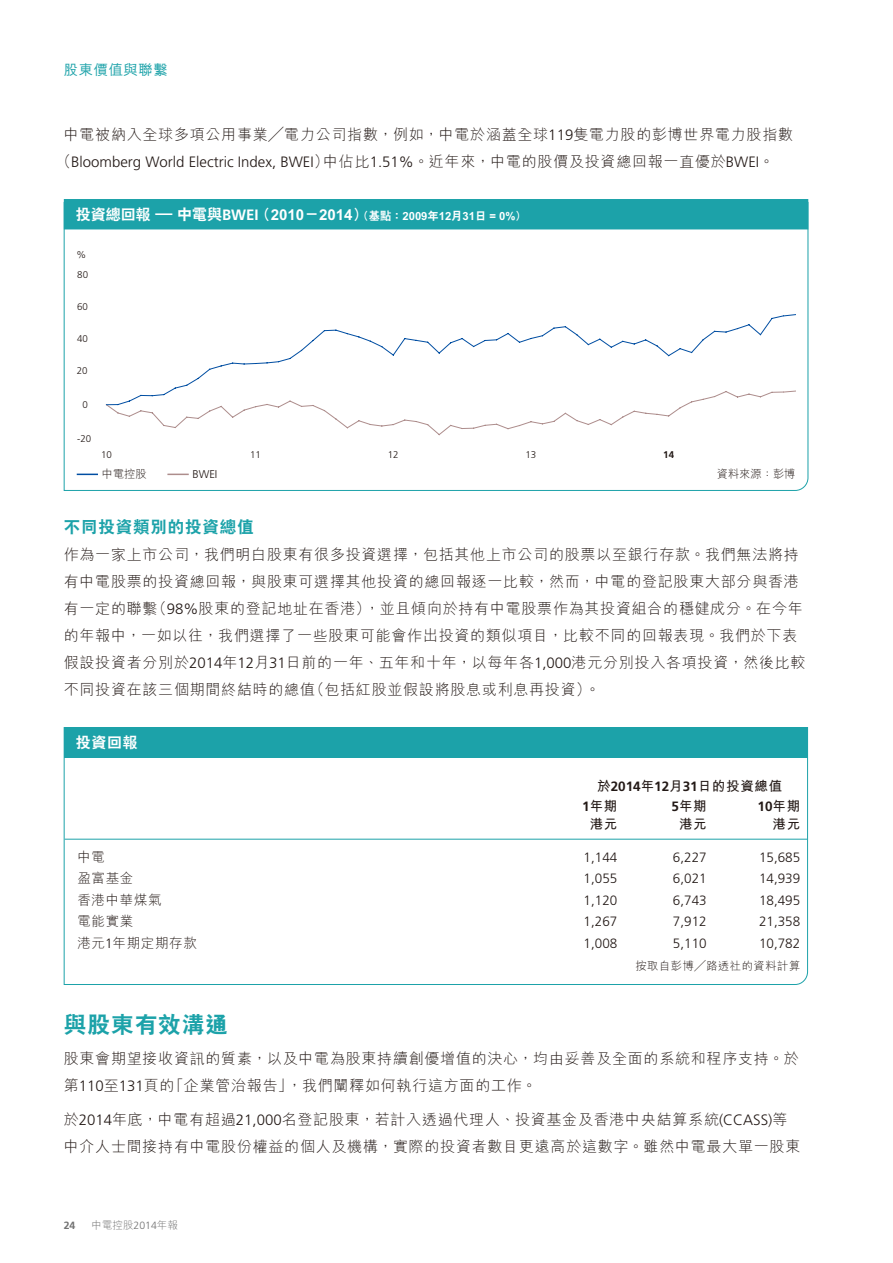
<style>
.page{position:relative;width:893px;height:1263px;background:#fff}
.page>*{position:absolute;margin:0;border:0;box-sizing:border-box;transform-origin:0 0}
.t1{font:800 22.5px "C Hei 2 HK";letter-spacing:.05em;color:#1ca2a9}
.t2{font:800 16.5px "C Hei 2 HK";letter-spacing:.05em;color:#1ca2a9}
.t3{font:300 15px/27px "M Hei HK";letter-spacing:.05em;color:#231916}
.t4{font:300 15px "Frutiger LT Std";color:#231916}
.t5{font:15px "C Hei 2 HK Xbold B5 pc H";color:#fff}
.t6{font:800 15px "C Hei 2 HK";color:#fff}
.t7{font:500 14.25px "M Hei HK";letter-spacing:.05em;color:#1ca2a9}
.t8{font:300 13.5px "Frutiger LT Std";color:#231916}
.t9{font:700 13.5px/20.1px "M Hei HK";letter-spacing:.05em;color:#231916}
.t10{font:300 13.5px "M Hei HK";letter-spacing:.05em;color:#231916}
.t11{font:700 13.5px "Frutiger LT Std";color:#231916}
.t12{font:300 11.25px "M Hei HK";letter-spacing:.05em;color:#231916}
.t13{font:11.25px "M Hei HK Light B5 pc H";color:#231916}
.t14{font:300 11.25px "Frutiger LT Std";color:#231916}
.t15{font:300 10.5px "M Hei HK";color:#727272}
.t16{font:700 10.5px "Frutiger LT Std";color:#727272}
.t17{font:300 9.75px "Frutiger LT Std";color:#231916}
.t18{font:700 9.75px "Frutiger LT Std";color:#231916}
.s1{font-family:"Frutiger LT Std"}
.s2{font-family:"M Hei HK"}
.s3{font-family:"M Elle HK Xbold B5 pc H"}
.s4{font-family:"Frutiger LT Std";font-weight:700}
.s5{font-size:11.25px}
</style>
<div class="page">
<svg style="left:63px;top:727px;width:745px;height:258px"></svg>
<svg style="left:64px;top:229px;width:744px;height:262px"></svg>
<div style="left:64px;top:199px;width:744px;height:30px;background:#1ca2a9"></div>
<svg style="left:105px;top:390px;width:691px;height:46px"></svg>
<svg style="left:106px;top:314px;width:690px;height:92px"></svg>
<hr style="left:65px;top:839px;width:742px;height:1px;background:#1ca2a9">
<p class="t7" style="left:64px;top:60px;width:106px">股東價值與聯繫</p>
<p class="t3" style="left:64px;top:120px;width:731px">中電被納入全球多項公用事業╱電力公司指數，例如，中電於涵蓋全球<span class="s1">119</span>隻電力股的彭博世界電力股指數</p>
<p class="t4" style="left:56px;top:153px;width:719px"><span class="s2">（</span>Bloomberg World Electric Index, BWEI<span class="s2">）中佔比</span>1.51%<span class="s2">。近年來，中電的股價及投資總回報一直優於</span>BWEI<span class="s2">。</span></p>
<p class="t5" style="left:76px;top:205px;width:452px">投資總回報<span class="s3">－</span>中電與<span class="s4">BWEI</span>（2010－2014）<span class="s5">（基點：2009年12月31日 = 0%）</span></p>
<p class="t17" style="left:76px;top:249px;width:11px">%</p>
<p class="t17" style="left:77px;top:270px;width:12px">80</p>
<p class="t17" style="left:77px;top:301px;width:12px">60</p>
<p class="t17" style="left:77px;top:333px;width:12px">40</p>
<p class="t17" style="left:77px;top:365px;width:12px">20</p>
<p class="t17" style="left:82px;top:399px;width:7px">0</p>
<p class="t17" style="left:77px;top:433px;width:16px">-20</p>
<p class="t17" style="left:101px;top:449px;width:12px">10</p>
<p class="t17" style="left:250px;top:449px;width:12px">11</p>
<p class="t17" style="left:388px;top:449px;width:12px">12</p>
<p class="t17" style="left:526px;top:449px;width:12px">13</p>
<p class="t18" style="left:663px;top:448px;width:12px">14</p>
<p class="t13" style="left:102px;top:466px;width:46px">中電控股</p>
<p class="t14" style="left:192px;top:467px;width:26px">BWEI</p>
<p class="t13" style="left:717px;top:466px;width:80px">資料來源：彭博</p>
<p class="t2" style="left:64px;top:516px;width:191px">不同投資類別的投資總值</p>
<p class="t3" style="left:64px;top:540px;width:743px">作為一家上市公司，我們明白股東有很多投資選擇，包括其他上市公司的股票以至銀行存款。我們無法將持有中電股票的投資總回報，與股東可選擇其他投資的總回報逐一比較，然而，中電的登記股東大部分與香港有一定的聯繫（<span class="s1">98%</span>股東的登記地址在香港），並且傾向於持有中電股票作為其投資組合的穩健成分。在今年的年報中，一如以往，我們選擇了一些股東可能會作出投資的類似項目，比較不同的回報表現。我們於下表假設投資者分別於<span class="s1">2014</span>年<span class="s1">12</span>月<span class="s1">31</span>日前的一年、五年和十年，以每年各<span class="s1">1,000</span>港元分別投入各項投資，然後比較不同投資在該三個期間終結時的總值（包括紅股並假設將股息或利息再投資）。</p>
<p class="t6" style="left:76px;top:732px;width:64px">投資回報</p>
<p class="t9" style="left:582px;top:775px;width:201px;text-indent:15px">於<span class="s1">2014</span>年<span class="s1">12</span>月<span class="s1">31</span>日的投資總值<br><span class="s1">1</span>年期</p>
<p class="t9" style="left:671px;top:795px;width:37px"><span class="s1">5</span>年期</p>
<p class="t11" style="left:758px;top:798px;width:44px">10<span class="s2">年期</span></p>
<p class="t9" style="left:590px;top:813px;width:29px">港元</p>
<p class="t9" style="left:679px;top:813px;width:29px">港元</p>
<p class="t9" style="left:773px;top:813px;width:29px">港元</p>
<p class="t10" style="left:77px;top:847px;width:29px">中電</p>
<p class="t8" style="left:584px;top:850px;width:35px">1,144</p>
<p class="t8" style="left:673px;top:850px;width:35px">6,227</p>
<p class="t8" style="left:759px;top:850px;width:43px">15,685</p>
<p class="t10" style="left:77px;top:869px;width:58px">盈富基金</p>
<p class="t8" style="left:584px;top:871px;width:35px">1,055</p>
<p class="t8" style="left:673px;top:871px;width:35px">6,021</p>
<p class="t8" style="left:759px;top:871px;width:43px">14,939</p>
<p class="t10" style="left:77px;top:890px;width:86px">香港中華煤氣</p>
<p class="t8" style="left:584px;top:892px;width:35px">1,120</p>
<p class="t8" style="left:673px;top:892px;width:35px">6,743</p>
<p class="t8" style="left:759px;top:892px;width:43px">18,495</p>
<p class="t10" style="left:77px;top:912px;width:58px">電能實業</p>
<p class="t8" style="left:584px;top:914px;width:35px">1,267</p>
<p class="t8" style="left:673px;top:914px;width:35px">7,912</p>
<p class="t8" style="left:759px;top:914px;width:43px">21,358</p>
<p class="t10" style="left:77px;top:933px;width:121px">港元<span class="s1">1</span>年期定期存款</p>
<p class="t8" style="left:584px;top:935px;width:35px">1,008</p>
<p class="t8" style="left:673px;top:935px;width:35px">5,110</p>
<p class="t8" style="left:759px;top:935px;width:43px">10,782</p>
<p class="t12" style="left:635px;top:958px;width:166px">按取自彭博╱路透社的資料計算</p>
<h1 class="t1" style="left:64px;top:1010px;width:166px">與股東有效溝通</h1>
<p class="t3" style="left:64px;top:1045px;width:737px">股東會期望接收資訊的質素，以及中電為股東持續創優增值的決心，均由妥善及全面的系統和程序支持。於第<span class="s1">110</span>至<span class="s1">131</span>頁的「企業管治報告」，我們闡釋如何執行這方面的工作。</p>
<p class="t3" style="left:64px;top:1105px;width:738px">於<span class="s1">2014</span>年底，中電有超過<span class="s1">21,000</span>名登記股東，若計入透過代理人、投資基金及香港中央結算系統<span class="s1">(CCASS)</span>等中介人士間接持有中電股份權益的個人及機構，實際的投資者數目更遠高於這數字。雖然中電最大單一股東</p>
<p class="t16" style="left:64px;top:1219px;width:13px">24</p>
<p class="t15" style="left:92px;top:1217px;width:88px">中電控股<span class="s1">2014</span>年報</p>
</div>
